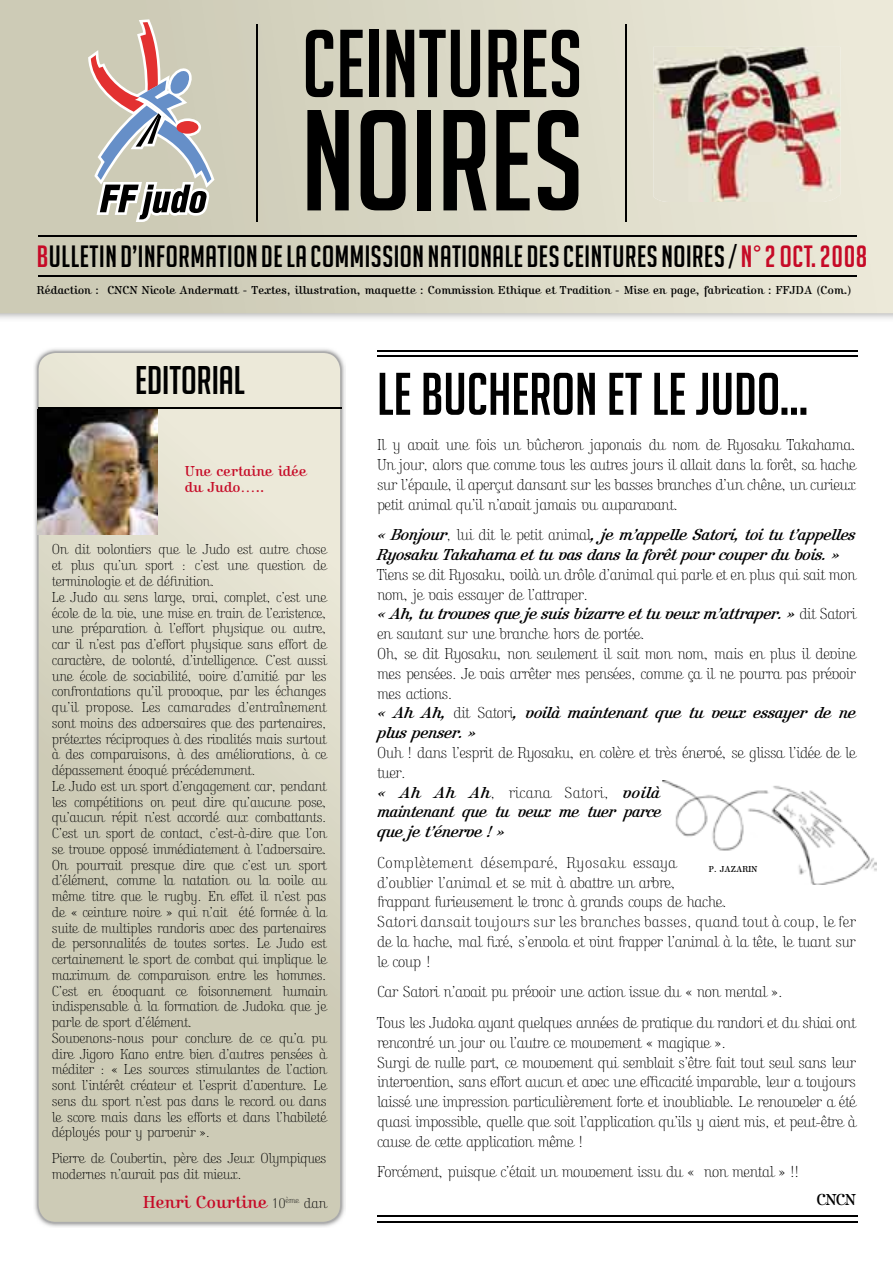
<style>
.page{position:relative;width:893px;height:1263px;background:#fff}
.page>*{position:absolute;margin:0;border:0;box-sizing:border-box;transform-origin:0 0}
.t1{font:139.8px "Big Noodle Titling";color:#000}
.t2{font:93.75px "Big Noodle Titling";color:#000}
.t3{font:58.5px "Big Noodle Titling";color:#000}
.t4{font:39px "Big Noodle Titling";color:#000}
.t5{font:30px "Big Noodle Titling";letter-spacing:.02em;color:#000}
.t6{font:18px "Kursivschrift Stehend";letter-spacing:.015em;color:#c60a27}
.t7{font:16.5px/19.8px "Kursivschrift Steh Har";letter-spacing:-.025em;color:#000}
.t8{font:16.5px/19.8px "Kursivschrift Liegend";letter-spacing:-.025em;color:#000}
.t9{font:16.5px/19.8px "Kursivschrift Liegend";letter-spacing:-.025em;color:#000;scale:.96 1}
.t10{font:16.5px "Kursivschrift Stehend";color:#000}
.t11{font:15px/15.8px "Kursivschrift Steh Har";letter-spacing:-.02em;color:#000}
.t12{font:15px/16.5px "Kursivschrift Stehend";letter-spacing:.015em;color:#c60a27}
.t13{font:12px "Kursivschrift Stehend";letter-spacing:.015em;color:#000}
.t14{font:9px "Kursivschrift Stehend";letter-spacing:.015em;color:#000}
.s1{color:#c60a27}
.s2{font-family:"Kursivschrift Steh Har"}
.s3{font-family:"Kursivschrift Liegend"}
.s4{font-family:"Kursivschrift Steh Har";font-size:15px;color:#000}
</style>
<div class="page">
<svg style="left:0;top:0;width:893px;height:313px;background:#d7d5c3"></svg>
<img style="left:34px;top:349px;width:311px;height:878px">
<svg style="left:37px;top:351px;width:305px;height:872px;background:#d6d4c1"></svg>
<img style="left:653px;top:47px;width:187px;height:155px">
<hr style="left:256px;top:24px;width:1px;height:197px;background:#000">
<hr style="left:625px;top:24px;width:2px;height:197px;background:#000">
<hr style="left:38px;top:276px;width:819px;height:1px;background:#000">
<hr style="left:377px;top:1215px;width:480px;height:2px;background:#000">
<hr style="left:377px;top:1221px;width:480px;height:1px;background:#000">
<hr style="left:38px;top:407px;width:304px;height:2px;background:#000">
<hr style="left:38px;top:235px;width:819px;height:1px;background:#000">
<hr style="left:377px;top:351px;width:480px;height:1px;background:#000">
<hr style="left:377px;top:355px;width:480px;height:2px;background:#000">
<img style="left:38px;top:410px;width:120px;height:124px">
<img style="left:662px;top:780px;width:215px;height:105px">
<svg style="left:86px;top:18px;width:130px;height:206px;background:#beb6af"></svg>
<h2 class="t2" style="left:302px;top:13px;width:282px">CEINTURES</h2>
<h1 class="t1" style="left:301px;top:85px;width:284px">NOIRES</h1>
<h3 class="t5" style="left:37px;top:240px;width:832px"><span class="s1">B</span>ULLETIN D’INFORMATION DE LA COMMISSION NATIONALE DES CEINTURES NOIRES / <span class="s1">N° 2 OCT. 2008</span></h3>
<p class="t13" style="left:37px;top:283px;width:816px">Rédaction : CNCN Nicole Andermatt - Textes, illustration, maquette : Commission Ethique et Tradition - Mise en page, fabrication : FFJDA (Com.)</p>
<h3 class="t4" style="left:135px;top:359px;width:111px">EDITORIAL</h3>
<p class="t12" style="left:185px;top:463px;width:123px">Une certaine idée du Judo…..</p>
<p class="t11" style="left:52px;top:542px;width:276px">On dit volontiers que le Judo est autre chose et plus qu’un sport : c’est une question de terminologie et de définition.<br>Le Judo au sens large, vrai, complet, c’est une école de la vie, une mise en train de l’existence, une préparation à l’effort physique ou autre, car il n’est pas d’effort physique sans effort de caractère, de volonté, d’intelligence. C’est aussi une école de sociabilité, voire d’amitié par les confrontations qu’il provoque, par les échanges qu’il propose. Les camarades d’entraînement sont moins des adversaires que des partenaires, prétextes réciproques à des rivalités mais surtout à des comparaisons, à des améliorations, à ce dépassement évoqué précédemment.<br>Le Judo est un sport d’engagement car, pendant les compétitions on peut dire qu’aucune pose, qu’aucun répit n’est accordé aux combattants.<br>C’est un sport de contact, c’est-à-dire que l’on se trouve opposé immédiatement à l’adversaire.<br>On pourrait presque dire que c’est un sport d’élément, comme la natation ou la voile au même titre que le rugby. En effet il n’est pas de « ceinture noire » qui n’ait été formée à la suite de multiples randoris avec des partenaires de personnalités de toutes sortes. Le Judo est certainement le sport de combat qui implique le maximum de comparaison entre les hommes.<br>C’est en évoquant ce foisonnement humain indispensable à la formation de Judoka que je parle de sport d’élément.<br>Souvenons-nous pour conclure de ce qu’a pu dire Jigoro Kano entre bien d’autres pensées à méditer : « Les sources stimulantes de l’action sont l’intérêt créateur et l’esprit d’aventure. Le sens du sport n’est pas dans le record ou dans le score mais dans les efforts et dans l’habileté déployés pour y parvenir ».</p>
<p class="t11" style="left:52px;top:1150px;width:276px">Pierre de Coubertin, père des Jeux Olympiques modernes n’aurait pas dit mieux.</p>
<h3 class="t3" style="left:377px;top:362px;width:433px">LE BUCHERON ET LE JUDO…</h3>
<p class="t7" style="left:377px;top:435px;width:480px;text-align:justify">Il y avait une fois un bûcheron japonais du nom de Ryosaku Takahama.<br>Un jour, alors que comme tous les autres jours il allait dans la forêt, sa hache sur l’épaule, il aperçut dansant sur les basses branches d’un chêne, un curieux petit animal qu’il n’avait jamais vu auparavant.</p>
<p class="t8" style="left:377px;top:525px;width:480px">« Bonjour<span class="s2">, lui dit le petit animal</span>, je m’appelle Satori, toi tu t’appelles<br>Ryosaku Takahama et tu vas dans la forêt pour couper du bois. »</p>
<p class="t7" style="left:377px;top:565px;width:480px">Tiens se dit Ryosaku, voilà un drôle d’animal qui parle et en plus qui sait mon nom, je vais essayer de l’attraper.</p>
<p class="t8" style="left:377px;top:604px;width:480px">« Ah, tu trouves que je suis bizarre et tu veux m’attraper. » <span class="s2">dit Satori</span></p>
<p class="t7" style="left:377px;top:624px;width:480px">en sautant sur une branche hors de portée.<br>Oh, se dit Ryosaku, non seulement il sait mon nom, mais en plus il devine mes pensées. Je vais arrêter mes pensées, comme ça il ne pourra pas prévoir mes actions.</p>
<p class="t8" style="left:377px;top:703px;width:480px">« Ah Ah, <span class="s2">dit Satori</span>, voilà maintenant que tu veux essayer de ne plus penser. »</p>
<p class="t7" style="left:377px;top:743px;width:480px">Ouh ! dans l’esprit de Ryosaku, en colère et très énervé, se glissa l’idée de le tuer.<br><span class="s3">« Ah Ah Ah</span>, ricana Satori, <span class="s3">voilà</span></p>
<p class="t9" style="left:377px;top:802px;width:297px">maintenant que tu veux me tuer parce que je t’énerve ! »</p>
<p class="t7" style="left:377px;top:853px;width:480px">Complètement désemparé, Ryosaku essaya<br>d’oublier l’animal et se mit à abattre un arbre,<br>frappant furieusement le tronc à grands coups de hache.<br>Satori dansait toujours sur les branches basses, quand tout à coup, le fer de la hache, mal fixé, s’envola et vint frapper l’animal à la tête, le tuant sur le coup !</p>
<p class="t7" style="left:377px;top:977px;width:480px;line-height:30.6px">Car Satori n’avait pu prévoir une action issue du « non mental ».<br>Tous les Judoka ayant quelques années de pratique du randori et du shiai ont</p>
<p class="t7" style="left:377px;top:1033px;width:480px">rencontré un jour ou l’autre ce mouvement « magique ».<br>Surgi de nulle part, ce mouvement qui semblait s’être fait tout seul sans leur intervention, sans effort aucun et avec une efficacité imparable, leur a toujours laissé une impression particulièrement forte et inoubliable. Le renouveler a été quasi impossible, quelle que soit l’application qu’ils y aient mis, et peut-être à cause de cette application même !</p>
<p class="t7" style="left:377px;top:1163px;width:423px">Forcément, puisque c’était un mouvement issu du « non mental » !!</p>
<p class="t14" style="left:709px;top:864px;width:50px">P. JAZARIN</p>
<p class="t6" style="left:143px;top:1192px;width:185px">Henri Courtine <span class="s4">10</span><sup>ème</sup> <span class="s4">dan</span></p>
<p class="t10" style="left:816px;top:1190px;width:41px">CNCN</p>
</div>
